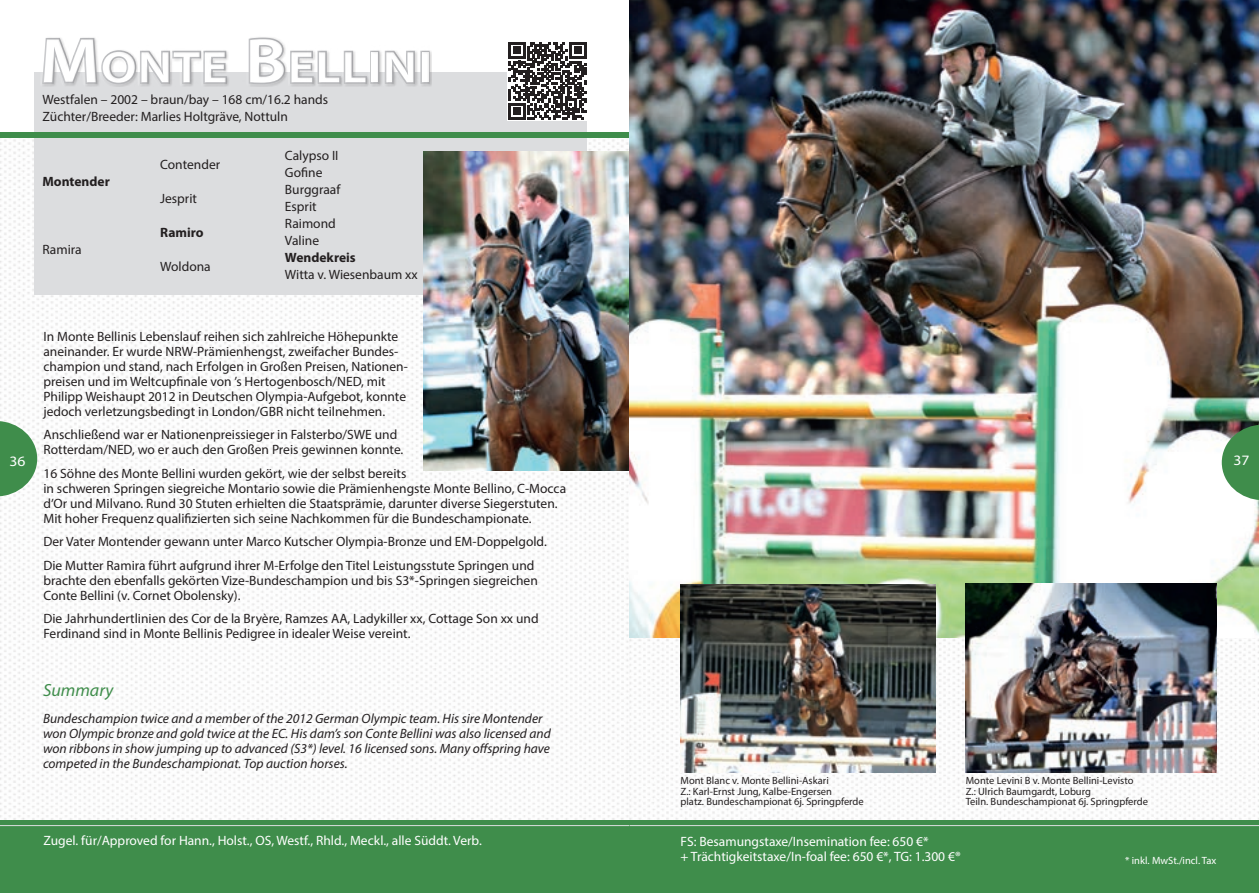
<style>
.page{position:relative;width:1259px;height:893px;background:#fff}
.page>*{position:absolute;margin:0;border:0;box-sizing:border-box;transform-origin:0 0}
.t1{font:600 44.4px "Myriad Pro";letter-spacing:.03em;color:#fff;scale:1.14 1}
.t2{font:italic 17.7px "Myriad Pro";color:#3f8d4b}
.t3{font:14.4px "Myriad Pro";color:#fff;scale:1.08 1}
.t4{font:13.5px/15px "Myriad Pro";color:#231f20}
.t5{font:italic 13.5px/15px "Myriad Pro";color:#231f20}
.t6{font:13.5px/15px "Myriad Pro";color:#fff}
.t7{font:700 13.5px "Myriad Pro";color:#231f20}
.t8{font:10.5px/10.5px "Myriad Pro";color:#231f20}
.t9{font:10.5px "Myriad Pro";color:#fff}
.s1{font-size:63.3px}
</style>
<div class="page">
<img style="left:629px;top:638px;width:630px;height:183px">
<div style="left:629px;top:821px;width:630px;height:72px;background:#3f8d4b"></div>
<hr style="left:629px;top:825px;width:630px;height:1px;background:#dcdddf">
<img style="left:0;top:138px;width:629px;height:682px">
<div style="left:34px;top:72px;width:553px;height:222px;background:#dcdddf"></div>
<div style="left:0;top:133px;width:629px;height:5px;background:#3f8d4b"></div>
<div style="left:0;top:821px;width:629px;height:72px;background:#3f8d4b"></div>
<hr style="left:0;top:825px;width:629px;height:1px;background:#dcdddf">
<div style="left:42px;top:35px;width:390px;height:52px;background:#231f20;opacity:.35"></div>
<svg style="left:507px;top:42px;width:80px;height:79px"></svg>
<svg style="left:509px;top:42px;width:77px;height:78px;background:#6f6c6d"></svg>
<img style="left:424px;top:151px;width:205px;height:320px">
<img style="left:629px;top:0;width:630px;height:638px">
<img style="left:680px;top:584px;width:255px;height:188px">
<img style="left:965px;top:584px;width:251px;height:188px">
<svg style="left:1221px;top:425px;width:38px;height:75px"></svg>
<svg style="left:0;top:421px;width:37px;height:75px"></svg>
<h1 class="t1" style="left:40px;top:39px;width:345px"><span class="s1">M</span>ONTE <span class="s1">B</span>ELLINI</h1>
<p class="t4" style="left:43px;top:91px;width:287px;line-height:16.5px">Westfalen – 2002 – braun/bay – 168 cm/16.2 hands<br>Züchter/Breeder: Marlies Holtgräve, Nottuln</p>
<p class="t7" style="left:43px;top:172px;width:69px">Montender</p>
<p class="t4" style="left:43px;top:241px;width:41px">Ramira</p>
<p class="t4" style="left:160px;top:156px;width:61px">Contender</p>
<p class="t4" style="left:285px;top:147px;width:55px;line-height:17px">Calypso II<br>Gofine</p>
<p class="t4" style="left:160px;top:190px;width:38px">Jesprit</p>
<p class="t4" style="left:285px;top:181px;width:57px;line-height:17px">Burggraaf<br>Esprit</p>
<p class="t7" style="left:160px;top:223px;width:45px">Ramiro</p>
<p class="t4" style="left:285px;top:215px;width:52px;line-height:17px">Raimond<br>Valine</p>
<p class="t4" style="left:160px;top:258px;width:52px">Woldona</p>
<p class="t7" style="left:285px;top:249px;width:72px">Wendekreis</p>
<p class="t4" style="left:285px;top:267px;width:134px">Witta v. Wiesenbaum xx</p>
<p class="t4" style="left:43px;top:328px;width:366px">In Monte Bellinis Lebenslauf reihen sich zahlreiche Höhepunkte aneinander. Er wurde NRW-Prämienhengst, zweifacher Bundes&shy;champion und stand, nach Erfolgen in Großen Preisen, Nationen&shy;preisen und im Weltcupfinale von ’s Hertogenbosch/NED, mit Philipp Weishaupt 2012 in Deutschen Olympia-Aufgebot, konnte jedoch verletzungsbedingt in London/GBR nicht teilnehmen.</p>
<p class="t4" style="left:43px;top:427px;width:361px">Anschließend war er Nationenpreissieger in Falsterbo/SWE und<br>Rotterdam/NED, wo er auch den Großen Preis gewinnen konnte.</p>
<p class="t4" style="left:43px;top:465px;width:524px">16 Söhne des Monte Bellini wurden gekört, wie der selbst bereits<br>in schweren Springen siegreiche Montario sowie die Prämienhengste Monte Bellino, C-Mocca d’Or und Milvano. Rund 30 Stuten erhielten die Staatsprämie, darunter diverse Siegerstuten.<br>Mit hoher Frequenz qualifizierten sich seine Nachkommen für die Bundeschampionate.</p>
<p class="t4" style="left:43px;top:529px;width:505px;line-height:23.5px">Der Vater Montender gewann unter Marco Kutscher Olympia-Bronze und EM-Doppelgold.<br>Die Mutter Ramira führt aufgrund ihrer M-Erfolge den Titel Leistungsstute Springen und</p>
<p class="t4" style="left:43px;top:572px;width:496px">brachte den ebenfalls gekörten Vize-Bundeschampion und bis S3*-Springen siegreichen<br>Conte Bellini (v. Cornet Obolensky).</p>
<p class="t4" style="left:43px;top:611px;width:496px">Die Jahrhundertlinien des Cor de la Bryère, Ramzes AA, Ladykiller xx, Cottage Son xx und<br>Ferdinand sind in Monte Bellinis Pedigree in idealer Weise vereint.</p>
<p class="t3" style="left:10px;top:452px;width:16px">36</p>
<p class="t3" style="left:1233px;top:452px;width:16px">37</p>
<h2 class="t2" style="left:43px;top:679px;width:72px">Summary</h2>
<p class="t5" style="left:43px;top:711px;width:509px">Bundeschampion twice and a member of the 2012 German Olympic team. His sire Montender won Olympic bronze and gold twice at the EC. His dam’s son Conte Bellini was also licensed and won ribbons in show jumping up to advanced (S3*) level. 16 licensed sons. Many offspring have competed in the Bundeschampionat. Top auction horses.</p>
<p class="t6" style="left:43px;top:833px;width:440px">Zugel. für/Approved for Hann., Holst., OS, Westf., Rhld., Meckl., alle Süddt. Verb.</p>
<p class="t8" style="left:680px;top:775px;width:185px">Mont Blanc v. Monte Bellini-Askari<br>Z.: Karl-Ernst Jung, Kalbe-Engersen<br>platz. Bundeschampionat 6j. Springpferde</p>
<p class="t8" style="left:965px;top:775px;width:184px">Monte Levini B v. Monte Bellini-Levisto<br>Z.: Ulrich Baumgardt, Loburg<br>Teiln. Bundeschampionat 6j. Springpferde</p>
<p class="t6" style="left:680px;top:834px;width:282px">FS: Besamungstaxe/Insemination fee: 650 €*<br>+ Trächtigkeitstaxe/In-foal fee: 650 €*, TG: 1.300 €®</p>
<p class="t9" style="left:1125px;top:854px;width:93px">* inkl. MwSt./incl. Tax</p>
</div>
